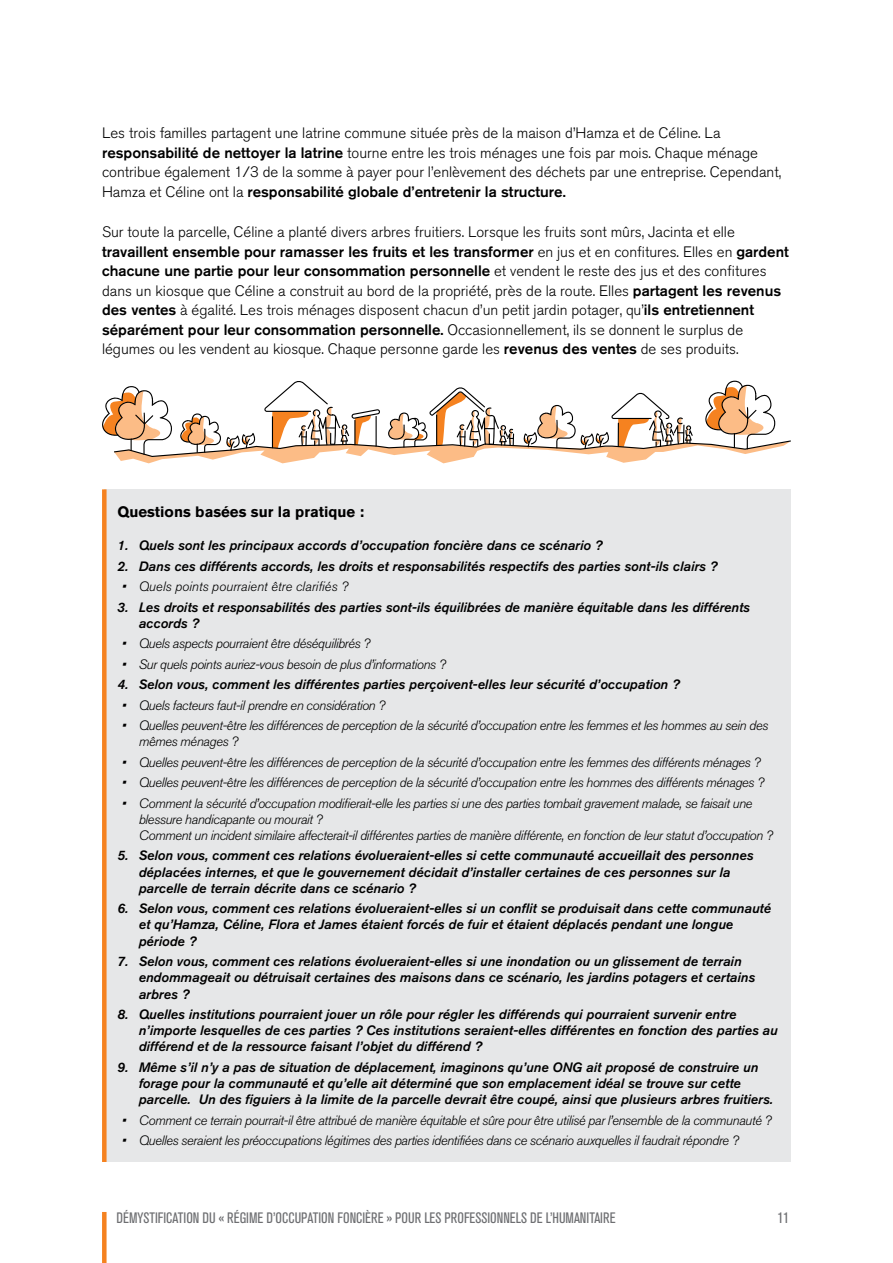
<style>
.page{position:relative;width:893px;height:1263px;background:#fff}
.page>*{position:absolute;margin:0;border:0;box-sizing:border-box;transform-origin:0 0}
.t1{font:300 15px/19.5px "Akzidenz Grotesk BQ";color:#000}
.t2{font:condensed 15px "Akzidenz Grotesk BQ";color:#6d6e71}
.t3{font:700 15px "Akzidenz Grotesk BQ";color:#000}
.t4{font:italic 13.5px/16.2px "Akzidenz Grotesk BQ Med";color:#000}
.t5{font:italic 300 13.5px/16.2px "Akzidenz Grotesk BQ";letter-spacing:-.03em;color:#000}
.t6{font:italic 300 13.5px "Akzidenz Grotesk BQ";color:#000}
.s1{font-weight:500}
</style>
<div class="page">
<div style="left:102px;top:1212px;width:5px;height:51px;background:#f58220"></div>
<svg style="left:102px;top:380px;width:689px;height:83px"></svg>
<div style="left:105px;top:489px;width:686px;height:673px;background:#e6e7e8"></div>
<div style="left:102px;top:489px;width:5px;height:673px;background:#f58220"></div>
<p class="t1" style="left:102px;top:124px;width:681px">Les trois familles partagent une latrine commune située près de la maison d’Hamza et de Céline. La <span class="s1">responsabilité de nettoyer la latrine</span> tourne entre les trois ménages une fois par mois. Chaque ménage contribue également 1/3 de la somme à payer pour l’enlèvement des déchets par une entreprise. Cependant, Hamza et Céline ont la <span class="s1">responsabilité globale d’entretenir la structure.</span></p>
<p class="t1" style="left:102px;top:223px;width:688px">Sur toute la parcelle, Céline a planté divers arbres fruitiers. Lorsque les fruits sont mûrs, Jacinta et elle <span class="s1">travaillent ensemble pour ramasser les fruits et les transformer</span> en jus et en confitures. Elles en <span class="s1">gardent chacune une partie pour leur consommation personnelle</span> et vendent le reste des jus et des confitures dans un kiosque que Céline a construit au bord de la propriété, près de la route. Elles <span class="s1">partagent les revenus des ventes</span> à égalité. Les trois ménages disposent chacun d’un petit jardin potager, qu’<span class="s1">ils entretiennent séparément pour leur consommation personnelle.</span> Occasionnellement, ils se donnent le surplus de légumes ou les vendent au kiosque. Chaque personne garde les <span class="s1">revenus des ventes</span> de ses produits.</p>
<p class="t3" style="left:117px;top:503px;width:248px">Questions basées sur la pratique :</p>
<p class="t4" style="left:117px;top:537px;width:486px">1. Quels sont les principaux accords d’occupation foncière dans ce scénario ?</p>
<p class="t4" style="left:117px;top:558px;width:601px">2. Dans ces différents accords, les droits et responsabilités respectifs des parties sont-ils clairs ?</p>
<p class="t6" style="left:122px;top:579px;width:228px">• Quels points pourraient être clarifiés ?</p>
<p class="t4" style="left:139px;top:599px;width:613px;text-indent:-21px">3. Les droits et responsabilités des parties sont-ils équilibrées de manière équitable dans les différents accords ?</p>
<p class="t5" style="left:122px;top:635px;width:250px">• Quels aspects pourraient être déséquilibrés ?</p>
<p class="t5" style="left:122px;top:656px;width:325px">• Sur quels points auriez-vous besoin de plus d’informations ?</p>
<p class="t4" style="left:117px;top:676px;width:563px">4. Selon vous, comment les différentes parties perçoivent-elles leur sécurité d’occupation ?</p>
<p class="t5" style="left:122px;top:697px;width:265px">• Quels facteurs faut-il prendre en considération ?</p>
<p class="t5" style="left:139px;top:717px;width:631px;text-indent:-17px">• Quelles peuvent-être les différences de perception de la sécurité d’occupation entre les femmes et les hommes au sein des mêmes ménages ?</p>
<p class="t5" style="left:122px;top:754px;width:640px">• Quelles peuvent-être les différences de perception de la sécurité d’occupation entre les femmes des différents ménages ?</p>
<p class="t5" style="left:122px;top:774px;width:644px">• Quelles peuvent-être les différences de perception de la sécurité d’occupation entre les hommes des différents ménages ?</p>
<p class="t5" style="left:139px;top:795px;width:635px;text-indent:-17px">• Comment la sécurité d’occupation modifierait-elle les parties si une des parties tombait gravement malade, se faisait une blessure handicapante ou mourait ?<br>Comment un incident similaire affecterait-il différentes parties de manière différente, en fonction de leur statut d’occupation ?</p>
<p class="t4" style="left:139px;top:847px;width:616px;text-indent:-21px">5. Selon vous, comment ces relations évolueraient-elles si cette communauté accueillait des personnes déplacées internes, et que le gouvernement décidait d’installer certaines de ces personnes sur la parcelle de terrain décrite dans ce scénario ?</p>
<p class="t4" style="left:139px;top:900px;width:634px;text-indent:-21px">6. Selon vous, comment ces relations évolueraient-elles si un conflit se produisait dans cette communauté et qu’Hamza, Céline, Flora et James étaient forcés de fuir et étaient déplacés pendant une longue période ?</p>
<p class="t4" style="left:139px;top:953px;width:618px;text-indent:-21px">7. Selon vous, comment ces relations évolueraient-elles si une inondation ou un glissement de terrain endommageait ou détruisait certaines des maisons dans ce scénario, les jardins potagers et certains arbres ?</p>
<p class="t4" style="left:139px;top:1006px;width:641px;text-indent:-21px">8. Quelles institutions pourraient jouer un rôle pour régler les différends qui pourraient survenir entre n’importe lesquelles de ces parties ? Ces institutions seraient-elles différentes en fonction des parties au différend et de la ressource faisant l’objet du différend ?</p>
<p class="t4" style="left:139px;top:1059px;width:636px;text-indent:-21px">9. Même s’il n’y a pas de situation de déplacement, imaginons qu’une ONG ait proposé de construire un forage pour la communauté et qu’elle ait déterminé que son emplacement idéal se trouve sur cette parcelle. Un des figuiers à la limite de la parcelle devrait être coupé, ainsi que plusieurs arbres fruitiers.</p>
<p class="t5" style="left:122px;top:1112px;width:651px">• Comment ce terrain pourrait-il être attribué de manière équitable et sûre pour être utilisé par l’ensemble de la communauté ?</p>
<p class="t5" style="left:122px;top:1132px;width:618px">• Quelles seraient les préoccupations légitimes des parties identifiées dans ce scénario auxquelles il faudrait répondre ?</p>
<p class="t2" style="left:117px;top:1209px;width:500px">DÉMYSTIFICATION DU « RÉGIME D’OCCUPATION FONCIÈRE » POUR LES PROFESSIONNELS DE L’HUMANITAIRE</p>
<p class="t2" style="left:778px;top:1209px;width:13px">11</p>
</div>
